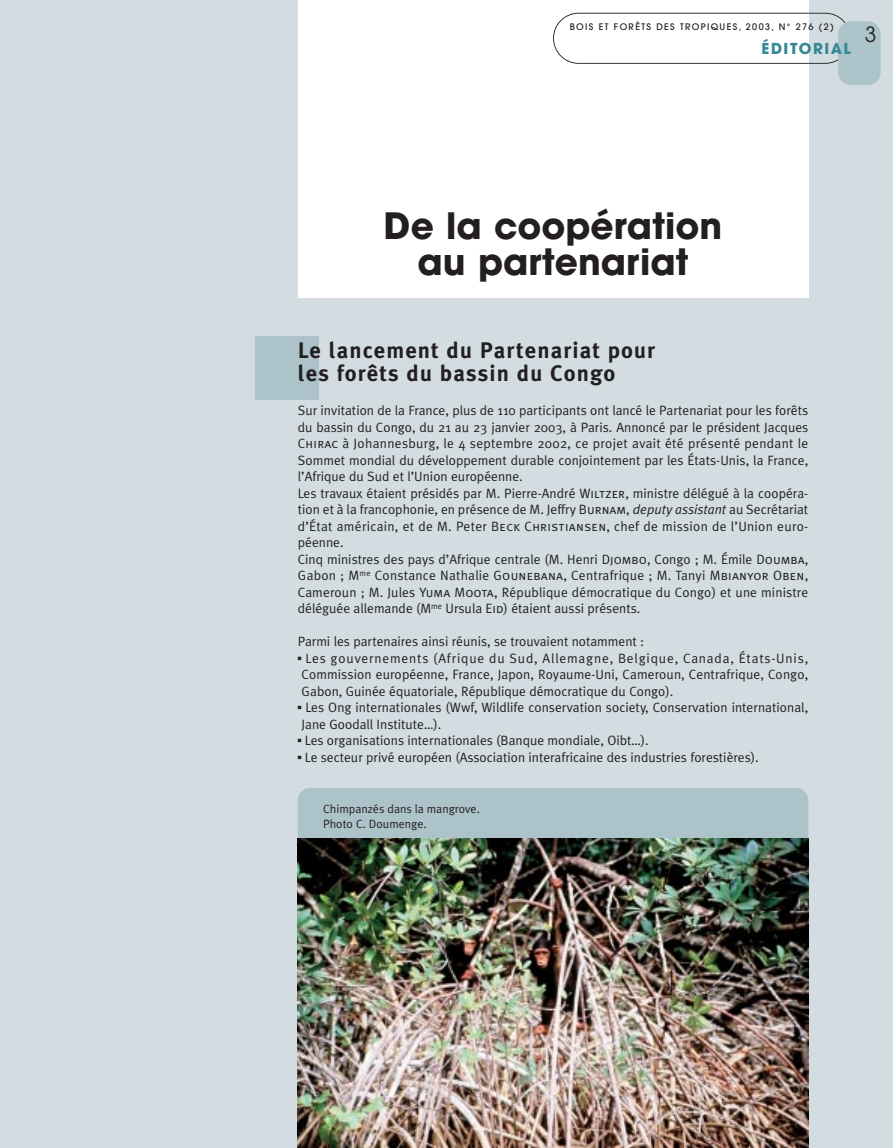
<style>
.page{position:relative;width:893px;height:1148px;background:#fff}
.page>*{position:absolute;margin:0;border:0;box-sizing:border-box;transform-origin:0 0}
.t1{font:700 36px/36px "Avant Garde";color:#231f20;text-align:center}
.t2{font:700 22.5px/22.5px "Meta Plus";letter-spacing:.05em;color:#231f20}
.t3{font:21px "Avant Garde";color:#231f20}
.t4{font:700 15px "Avant Garde";letter-spacing:.1em;color:#348994}
.t5{font:13.5px/16.5px "Meta Plus Normal";color:#231f20}
.t6{font:12px/15px "Meta Plus Normal";color:#231f20}
.t7{font:500 9px "Avant Garde";letter-spacing:.15em;color:#231f20}
.s1{font-family:"Meta Plus Normal Caps"}
.s2{font-style:italic}
.s3{font-family:"Universal Newswith Comm Pi"}
</style>
<div class="page">
<div style="left:0;top:0;width:892px;height:1147px;background:#d3dde1"></div>
<div style="left:298px;top:788px;width:510px;height:50px;background:#adc3ca"></div>
<div style="left:255px;top:336px;width:64px;height:63px;background:#adc3ca"></div>
<div style="left:298px;top:0;width:510px;height:298px;background:#fff"></div>
<svg style="left:553px;top:13px;width:292px;height:51px"></svg>
<div style="left:838px;top:21px;width:42px;height:64px;background:#adc3ca;border-radius:13px"></div>
<img style="left:298px;top:838px;width:510px;height:309px">
<p class="t7" style="left:569px;top:23px;width:266px">BOIS ET FORÊTS DES TROPIQUES, 2003, N° 276 (2)</p>
<h3 class="t3" style="left:864px;top:26px;width:13px">3</h3>
<p class="t4" style="left:761px;top:43px;width:91px">ÉDITORIAL</p>
<h1 class="t1" style="left:384px;top:211px;width:339px">De la coopération au partenariat</h1>
<h2 class="t2" style="left:298px;top:341px;width:359px">Le lancement du Partenariat pour les forêts du bassin du Congo</h2>
<p class="t5" style="left:298px;top:403px;width:512px">Sur invitation de la France, plus de 110 participants ont lancé le Partenariat pour les forêts du bassin du Congo, du 21 au 23 janvier 2003, à Paris. Annoncé par le président Jacques <span class="s1">Chirac</span> à Johannesburg, le 4 septembre 2002, ce projet avait été présenté pendant le Sommet mondial du développement durable conjointement par les États-Unis, la France, l’Afrique du Sud et l’Union européenne.<br>Les travaux étaient présidés par M. Pierre-André <span class="s1">Wiltzer</span>, ministre délégué à la coopéra&shy;tion et à la francophonie, en présence de M. Jeffry <span class="s1">Burnam</span>, <span class="s2">deputy assistant</span> au Secrétariat d’État américain, et de M. Peter <span class="s1">Beck Christiansen</span>, chef de mission de l’Union euro&shy;péenne.<br>Cinq ministres des pays d’Afrique centrale (M. Henri <span class="s1">Djombo</span>, Congo ; M. Émile <span class="s1">Doumba</span>, Gabon ; M<sup>me</sup> Constance Nathalie <span class="s1">Gounebana</span>, Centrafrique ; M. Tanyi <span class="s1">Mbianyor Oben</span>, Cameroun ; M. Jules <span class="s1">Yuma Moota</span>, République démocratique du Congo) et une ministre déléguée allemande (M<sup>me</sup> Ursula <span class="s1">Eid</span>) étaient aussi présents.</p>
<p class="t5" style="left:298px;top:634px;width:348px">Parmi les partenaires ainsi réunis, se trouvaient notamment :</p>
<p class="t5" style="left:298px;top:651px;width:512px;text-align:justify"><span class="s3">▪</span> Les gouvernements (Afrique du Sud, Allemagne, Belgique, Canada, États-Unis, Commission européenne, France, Japon, Royaume-Uni, Cameroun, Centrafrique, Congo, Gabon, Guinée équatoriale, République démocratique du Congo).</p>
<p class="t5" style="left:298px;top:700px;width:512px"><span class="s3">▪</span> Les Ong internationales (Wwf, Wildlife conservation society, Conservation international,<br>Jane Goodall Institute…).</p>
<p class="t5" style="left:298px;top:733px;width:352px"><span class="s3">▪</span> Les organisations internationales (Banque mondiale, Oibt…).</p>
<p class="t5" style="left:298px;top:750px;width:462px"><span class="s3">▪</span> Le secteur privé européen (Association interafricaine des industries forestières).</p>
<p class="t6" style="left:323px;top:803px;width:158px">Chimpanzés dans la mangrove.<br>Photo C. Doumenge.</p>
</div>
